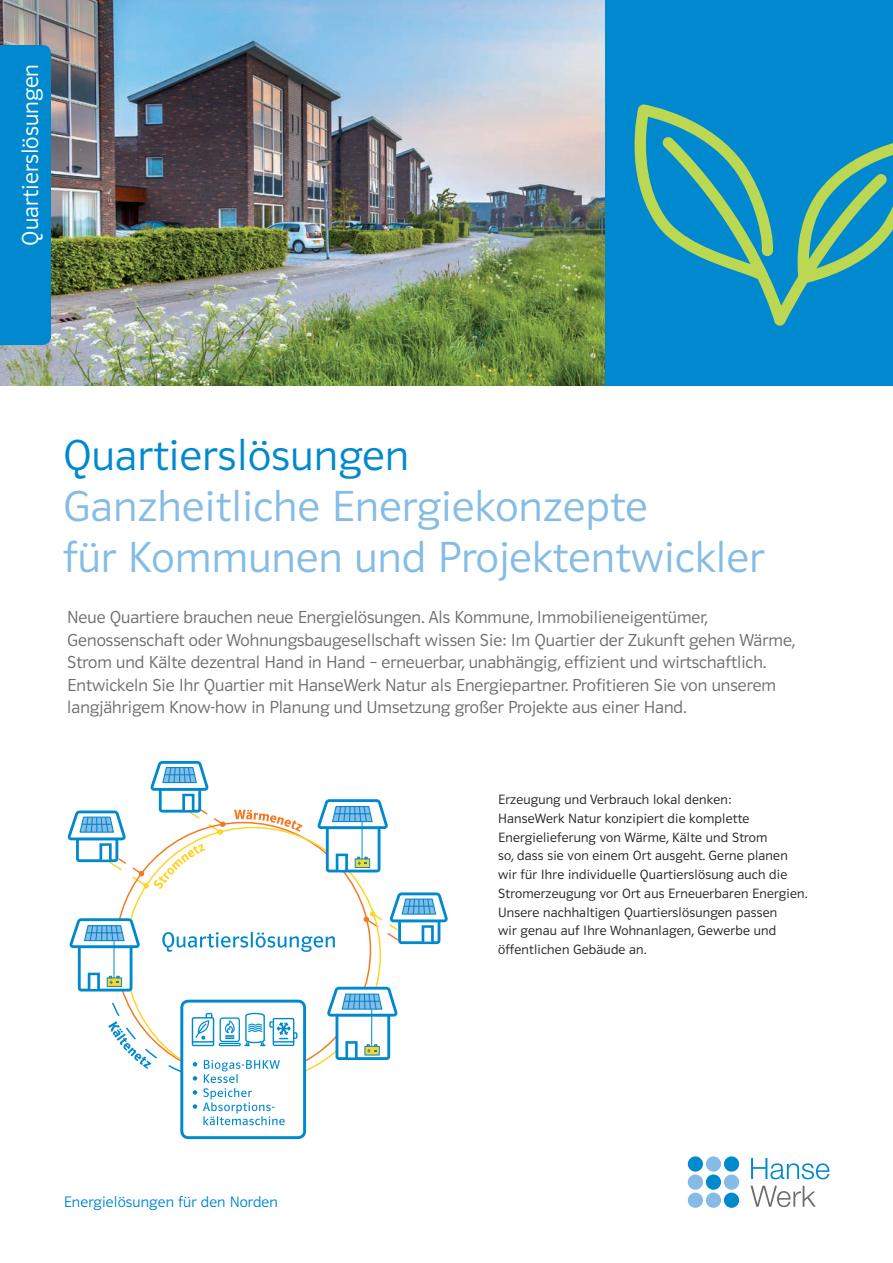
<style>
.page{position:relative;width:893px;height:1263px;background:#fff}
.page>*{position:absolute;margin:0;border:0;box-sizing:border-box;transform-origin:0 0}
.t1{font:45px/51px "Polo 22 K Leicht";letter-spacing:.01em;color:#85bce6}
.t2{font:45px "Polo 22 K Leicht";letter-spacing:.01em;color:#0089cf}
.t3{font:24px "Polo 11 K Leicht";letter-spacing:.005em;color:#fff}
.t4{font:18px/22.5px "Polo 11 K Leicht";color:#6c6d70}
.t5{font:15.75px "Polo 11 K Leicht";letter-spacing:.01em;color:#0089cf}
.t6{font:13.95px/18.8px "Polo 11 K Leicht";letter-spacing:.015em;color:#231f20}
</style>
<div class="page">
<img style="left:0;top:0;width:606px;height:386px">
<div style="left:606px;top:0;width:287px;height:386px;background:#0089cf"></div>
<div style="left:0;top:45px;width:51px;height:300px;background:#0089cf"></div>
<svg style="left:751px;top:1158px;width:78px;height:21px"></svg>
<svg style="left:750px;top:1186px;width:66px;height:21px"></svg>
<div style="left:688px;top:1156px;width:15px;height:15px;background:#0089cf;border-radius:50%"></div>
<div style="left:688px;top:1174px;width:15px;height:16px;background:#85bbe5;border-radius:50%"></div>
<div style="left:688px;top:1192px;width:15px;height:16px;background:#85bbe5;border-radius:50%"></div>
<div style="left:706px;top:1156px;width:15px;height:15px;background:#85bbe5;border-radius:50%"></div>
<div style="left:706px;top:1174px;width:15px;height:16px;background:#0089cf;border-radius:50%"></div>
<div style="left:706px;top:1192px;width:15px;height:16px;background:#85bbe5;border-radius:50%"></div>
<div style="left:724px;top:1156px;width:15px;height:15px;background:#0089cf;border-radius:50%"></div>
<div style="left:724px;top:1174px;width:15px;height:16px;background:#85bbe5;border-radius:50%"></div>
<div style="left:724px;top:1192px;width:15px;height:16px;background:#0089cf;border-radius:50%"></div>
<svg style="left:634px;top:104px;width:259px;height:222px"></svg>
<svg style="left:68px;top:761px;width:380px;height:378px"></svg>
<h2 class="t3" style="left:18px;top:246px;width:183px;rotate:-90deg">Quartierslösungen</h2>
<h1 class="t2" style="left:63px;top:432px;width:347px">Quartierslösungen</h1>
<h1 class="t1" style="left:63px;top:481px;width:703px">Ganzheitliche Energiekonzepte<br>für Kommunen und Projektentwickler</h1>
<p class="t4" style="left:67px;top:606px;width:730px">Neue Quartiere brauchen neue Energielösungen. Als Kommune, Immobilieneigentümer, Genossenschaft oder Wohnungsbaugesellschaft wissen Sie: Im Quartier der Zukunft gehen Wärme, Strom und Kälte dezentral Hand in Hand – erneuerbar, unabhängig, effizient und wirtschaftlich.<br>Entwickeln Sie Ihr Quartier mit HanseWerk Natur als Energiepartner. Profitieren Sie von unserem langjährigem Know-how in Planung und Umsetzung großer Projekte aus einer Hand.</p>
<p class="t6" style="left:498px;top:790px;width:311px">Erzeugung und Verbrauch lokal denken:<br>HanseWerk Natur konzipiert die komplette Energielieferung von Wärme, Kälte und Strom<br>so, dass sie von einem Ort ausgeht. Gerne planen wir für Ihre individuelle Quartierslösung auch die Stromerzeugung vor Ort aus Erneuerbaren Energien.<br>Unsere nachhaltigen Quartierslösungen passen<br>wir genau auf Ihre Wohnanlagen, Gewerbe und öffentlichen Gebäude an.</p>
<p class="t5" style="left:64px;top:1194px;width:216px">Energielösungen für den Norden</p>
</div>
